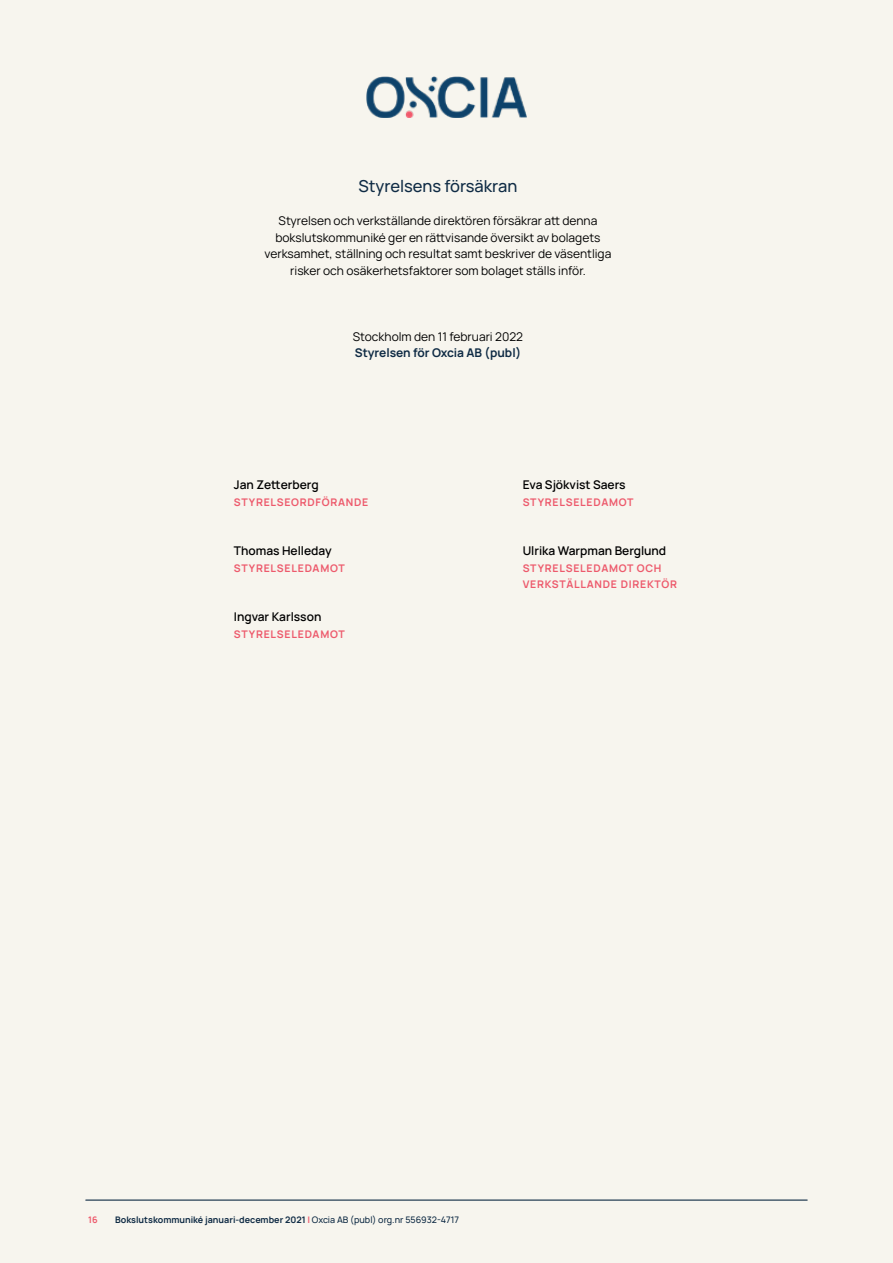
<style>
.page{position:relative;width:893px;height:1263px;background:#f7f5ee}
.page>*{position:absolute;margin:0;border:0;box-sizing:border-box;transform-origin:0 0}
.t1{font:500 16.5px "Manrope";color:#0f2b44}
.t2{font:12px/16.5px "Manrope";color:#000;text-align:center}
.Styrelse_namn{font:600 12px "Manrope";color:#000}
.t3{font:700 12px "Manrope";color:#0f2b44}
.Styrelse_titel{font:700 10.5px/16.5px "Manrope";letter-spacing:.07em;color:#ed5a6c}
.t4{font:700 9px "Manrope";color:#0f2b44}
.t5{font:700 9px "Manrope";color:#ed5a6c}
.s1{color:#ed5a6c}
.s2{font-weight:500}
</style>
<div class="page">
<hr style="left:86px;top:1199px;width:721px;height:2px;background:#0f2b44">
<img style="left:366px;top:77px;width:160px;height:41px">
<h2 class="t1" style="left:358px;top:174px;width:160px">Styrelsens försäkran</h2>
<p class="t2" style="left:265px;top:212px;width:348px">Styrelsen och verkställande direktören försäkrar att denna bokslutskommuniké ger en rättvisande översikt av bolagets verksamhet, ställning och resultat samt beskriver de väsentliga risker och osäkerhetsfaktorer som bolaget ställs inför.</p>
<p class="t2" style="left:353px;top:327px;width:172px">Stockholm den 11 februari 2022</p>
<p class="t3" style="left:355px;top:344px;width:168px">Styrelsen för Oxcia AB (publ)</p>
<p class="Styrelse_namn" style="left:234px;top:476px;width:86px">Jan Zetterberg</p>
<p class="Styrelse_titel" style="left:234px;top:493px;width:136px">STYRELSEORDFÖRANDE</p>
<p class="Styrelse_namn" style="left:234px;top:542px;width:99px">Thomas Helleday</p>
<p class="Styrelse_titel" style="left:234px;top:559px;width:112px">STYRELSELEDAMOT</p>
<p class="Styrelse_namn" style="left:234px;top:608px;width:89px">Ingvar Karlsson</p>
<p class="Styrelse_titel" style="left:234px;top:625px;width:112px">STYRELSELEDAMOT</p>
<p class="Styrelse_namn" style="left:523px;top:476px;width:104px">Eva Sjökvist Saers</p>
<p class="Styrelse_titel" style="left:523px;top:493px;width:112px">STYRELSELEDAMOT</p>
<p class="Styrelse_namn" style="left:523px;top:542px;width:145px">Ulrika Warpman Berglund</p>
<p class="Styrelse_titel" style="left:523px;top:559px;width:156px">STYRELSELEDAMOT OCH<br>VERKSTÄLLANDE DIREKTÖR</p>
<p class="t5" style="left:88px;top:1213px;width:11px">16</p>
<p class="t4" style="left:115px;top:1213px;width:345px">Bokslutskommuniké januari-december 2021 <span class="s1">|</span> <span class="s2">Oxcia AB (publ) org.nr 556932-4717</span></p>
</div>
